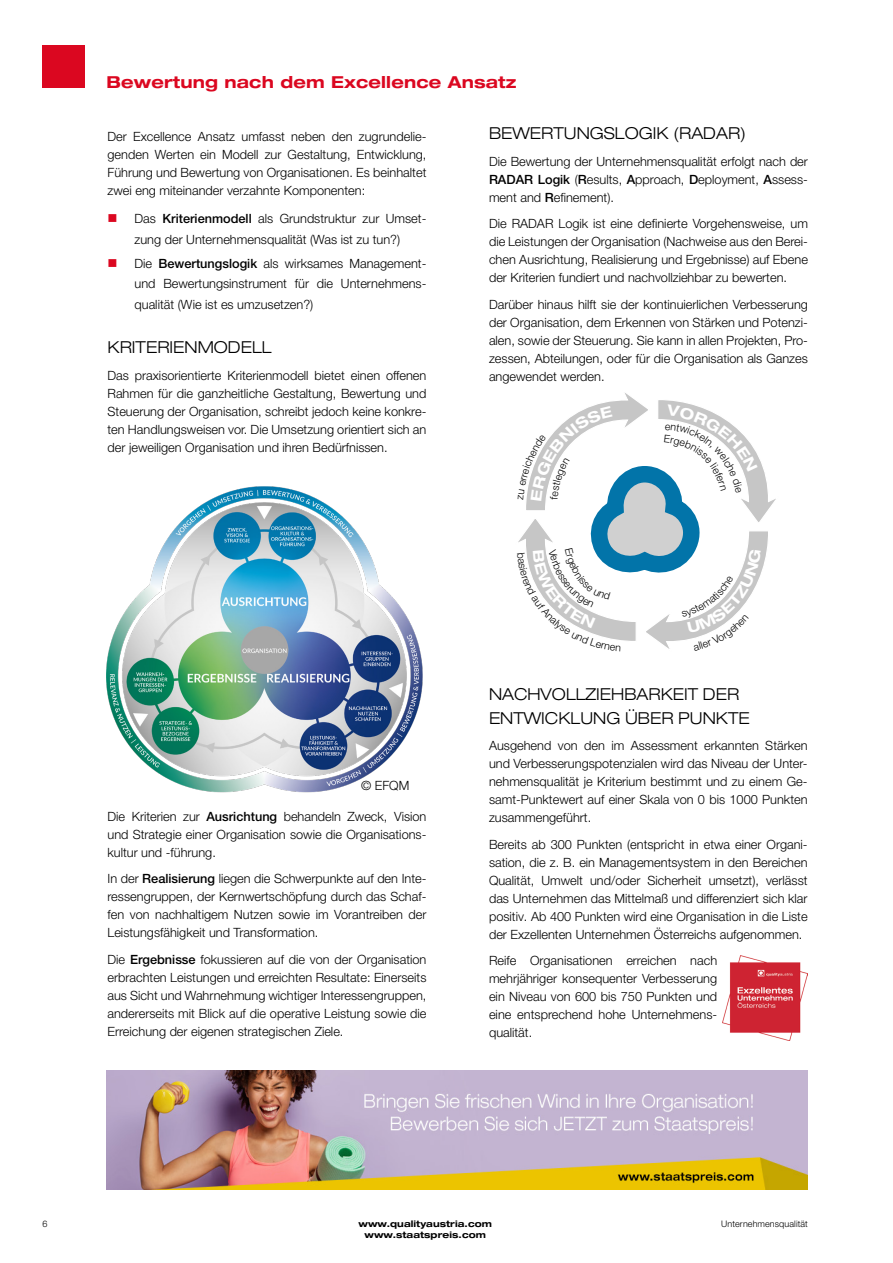
<style>
.page{position:relative;width:893px;height:1263px;background:#fff}
.page>*{position:absolute;margin:0;border:0;box-sizing:border-box;transform-origin:0 0}
.t1{font:300 expanded 16.5px/23.4px "Helvetica Neue LT Pro";color:#000}
.t2{font:700 expanded 16.5px "Helvetica Neue LT Pro";letter-spacing:.01em;color:#db0720}
.t3{font:300 12.75px/18px "Helvetica Neue LT Pro";color:#000;text-align:justify}
.t4{font:700 expanded 9px/10.8px "Helvetica Neue LT Pro";letter-spacing:.01em;color:#000;text-align:center}
.t5{font:300 9px "Helvetica Neue LT Pro";letter-spacing:.01em;color:#000}
.s1{font-weight:500}
</style>
<div class="page">
<img style="left:106px;top:486px;width:317px;height:307px">
<div style="left:43px;top:45px;width:42px;height:42px;background:#db0720"></div>
<img style="left:722px;top:955px;width:86px;height:86px">
<img style="left:106px;top:1070px;width:702px;height:119px">
<svg style="left:518px;top:393px;width:258px;height:256px"></svg>
<p class="t2" style="left:106px;top:71px;width:411px">Bewertung nach dem Excellence Ansatz</p>
<p class="t3" style="left:108px;top:127px;width:320px">Der Excellence Ansatz umfasst neben den zugrundelie&shy;genden Werten ein Modell zur Gestaltung, Entwicklung, Führung und Bewertung von Organisationen. Es beinhaltet zwei eng miteinander verzahnte Komponenten:</p>
<p class="t3" style="left:135px;top:208px;width:293px;line-height:20.2px">Das <span class="s1">Kriterienmodell</span> als Grundstruktur zur Umset&shy;zung der Unternehmensqualität (Was ist zu tun?)</p>
<p class="t3" style="left:135px;top:253px;width:293px;line-height:20.2px">Die <span class="s1">Bewertungslogik</span> als wirksames Management&shy;und Bewertungsinstrument für die Unternehmens&shy;qualität (Wie ist es umzusetzen?)</p>
<p class="t1" style="left:108px;top:335px;width:166px">KRITERIENMODELL</p>
<p class="t3" style="left:108px;top:366px;width:320px">Das praxisorientierte Kriterienmodell bietet einen offenen Rahmen für die ganzheitliche Gestaltung, Bewertung und Steuerung der Organisation, schreibt jedoch keine konkre&shy;ten Handlungsweisen vor. Die Umsetzung orientiert sich an der jeweiligen Organisation und ihren Bedürfnissen.</p>
<p class="t1" style="left:489px;top:121px;width:259px">BEWERTUNGSLOGIK (RADAR)</p>
<p class="t3" style="left:489px;top:152px;width:320px">Die Bewertung der Unternehmensqualität erfolgt nach der <span class="s1">RADAR Logik</span> (<span class="s1">R</span>esults, <span class="s1">A</span>pproach, <span class="s1">D</span>eployment, <span class="s1">A</span>ssess&shy;ment and <span class="s1">R</span>efinement).</p>
<p class="t3" style="left:489px;top:215px;width:320px">Die RADAR Logik ist eine definierte Vorgehensweise, um die Leistungen der Organisation (Nachweise aus den Berei&shy;chen Ausrichtung, Realisierung und Ergebnisse) auf Ebene der Kriterien fundiert und nachvollziehbar zu bewerten.</p>
<p class="t3" style="left:489px;top:295px;width:320px">Darüber hinaus hilft sie der kontinuierlichen Verbesserung der Organisation, dem Erkennen von Stärken und Potenzi&shy;alen, sowie der Steuerung. Sie kann in allen Projekten, Pro&shy;zessen, Abteilungen, oder für die Organisation als Ganzes angewendet werden.</p>
<p class="t3" style="left:361px;top:776px;width:50px">© EFQM</p>
<p class="t3" style="left:108px;top:807px;width:320px">Die Kriterien zur <span class="s1">Ausrichtung</span> behandeln Zweck, Vision und Strategie einer Organisation sowie die Organisations&shy;kultur und -führung.</p>
<p class="t3" style="left:108px;top:869px;width:320px">In der <span class="s1">Realisierung</span> liegen die Schwerpunkte auf den Inte&shy;ressengruppen, der Kernwertschöpfung durch das Schaf&shy;fen von nachhaltigem Nutzen sowie im Vorantreiben der Leistungsfähigkeit und Transformation.</p>
<p class="t3" style="left:108px;top:950px;width:320px">Die <span class="s1">Ergebnisse</span> fokussieren auf die von der Organisation erbrachten Leistungen und erreichten Resultate: Einerseits aus Sicht und Wahrnehmung wichtiger Interessengruppen, andererseits mit Blick auf die operative Leistung sowie die Erreichung der eigenen strategischen Ziele.</p>
<p class="t1" style="left:489px;top:682px;width:262px">NACHVOLLZIEHBARKEIT DER<br>ENTWICKLUNG ÜBER PUNKTE</p>
<p class="t3" style="left:489px;top:736px;width:320px">Ausgehend von den im Assessment erkannten Stärken und Verbesserungspotenzialen wird das Niveau der Unter&shy;nehmensqualität je Kriterium bestimmt und zu einem Ge&shy;samt-Punktewert auf einer Skala von 0 bis 1000 Punkten zusammengeführt.</p>
<p class="t3" style="left:489px;top:835px;width:320px">Bereits ab 300 Punkten (entspricht in etwa einer Organi&shy;sation, die z. B. ein Managementsystem in den Bereichen Qualität, Umwelt und/oder Sicherheit umsetzt), verlässt das Unternehmen das Mittelmaß und differenziert sich klar positiv. Ab 400 Punkten wird eine Organisation in die Liste der Exzellenten Unternehmen Österreichs aufgenommen.</p>
<p class="t3" style="left:489px;top:951px;width:230px">Reife Organisationen erreichen nach mehrjähriger konsequenter Verbesserung ein Niveau von 600 bis 750 Punkten und eine entsprechend hohe Unternehmens&shy;qualität.</p>
<p class="t4" style="left:358px;top:1218px;width:135px">www.qualityaustria.com www.staatspreis.com</p>
<p class="t5" style="left:43px;top:1218px;width:7px">6</p>
<p class="t5" style="left:721px;top:1218px;width:88px">Unternehmensqualität</p>
</div>
